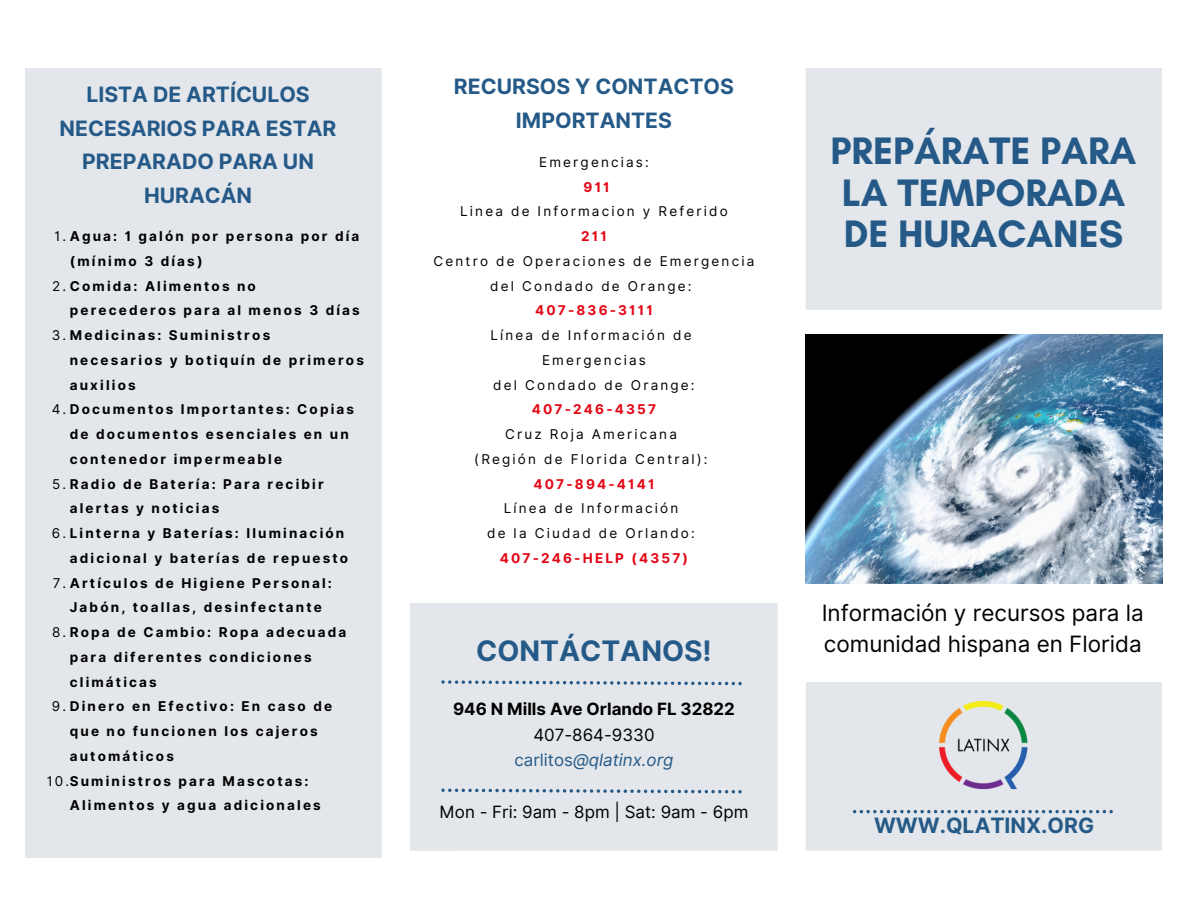
<style>
.page{position:relative;width:1188px;height:918px;background:#fff}
.page>*{position:absolute;margin:0;border:0;box-sizing:border-box;transform-origin:0 0}
.t1{font:700 39px/41.7px "Glacial Indifference";color:#255a88}
.t2{font:700 28.2px "Inter";color:#255a88}
.t3{font:22.5px/31.5px "Inter";color:#000}
.t4{font:700 21.15px/33.8px "Inter";color:#255a88;text-align:center}
.t5{font:700 16.95px/25.8px "Inter";color:#000;text-align:center}
.t6{font:16.95px "Inter";color:#000}
.t7{font:700 13.5px/24.8px "Inter";letter-spacing:.16em;color:#000}
.t8{font:13.5px/24.8px "Inter";letter-spacing:.16em;color:#000;text-align:center}
.t9{font:700 13.5px "Inter";letter-spacing:.16em;color:#e30513}
.s1{font-weight:400}
.s2{font-weight:400;color:#255a88}
.s3{font-weight:400;font-style:italic;color:#255a88}
</style>
<div class="page">
<div style="left:803px;top:682px;width:359px;height:176px;background:#e3e6ea"></div>
<div style="left:405px;top:603px;width:377px;height:255px;background:#e3e6ea"></div>
<div style="left:806px;top:68px;width:356px;height:249px;background:#e3e6ea"></div>
<svg style="left:853px;top:810px;width:260px;height:3px"></svg>
<div style="left:778px;top:39px;width:28px;height:840px;background:#fff"></div>
<div style="left:803px;top:310px;width:381px;height:28px;background:#fff"></div>
<svg style="left:441px;top:789px;width:301px;height:4px"></svg>
<div style="left:25px;top:68px;width:359px;height:789px;background:#e3e6ea"></div>
<svg style="left:441px;top:680px;width:301px;height:5px"></svg>
<svg style="left:777px;top:531px;width:386px;height:95px"></svg>
<div style="left:396px;top:851px;width:792px;height:28px;background:#fff"></div>
<div style="left:382px;top:39px;width:28px;height:840px;background:#fff"></div>
<img style="left:806px;top:335px;width:357px;height:248px">
<img style="left:939px;top:702px;width:89px;height:88px">
<p class="t4" style="left:60px;top:77px;width:278px">LISTA DE ARTÍCULOS<br>NECESARIOS PARA ESTAR<br>PREPARADO PARA UN<br>HURACÁN</p>
<p class="t7" style="left:70px;top:224px;width:291px;text-indent:-15px"><span class="s1">1.</span>Agua: 1 galón por persona por día (mínimo 3 días)</p>
<p class="t7" style="left:70px;top:273px;width:292px;text-indent:-18px"><span class="s1">2.</span>Comida: Alimentos no perecederos para al menos 3 días</p>
<p class="t7" style="left:70px;top:323px;width:296px;text-indent:-18px"><span class="s1">3.</span>Medicinas: Suministros necesarios y botiquín de primeros auxilios</p>
<p class="t7" style="left:70px;top:397px;width:286px;text-indent:-18px"><span class="s1">4.</span>Documentos Importantes: Copias de documentos esenciales en un contenedor impermeable</p>
<h4 class="t7" style="left:70px;top:471px;width:256px;text-indent:-18px"><span class="s1">5.</span>Radio de Batería: Para recibir alertas y noticias</h4>
<h2 class="t7" style="left:52px;top:521px;width:298px;text-align:right"><span class="s1">6.</span>Linterna y Baterías: Iluminación adicional y baterías de repuesto</h2>
<h5 class="t7" style="left:53px;top:570px;width:281px;text-align:center"><span class="s1">7.</span>Artículos de Higiene Personal:<br>Jabón, toallas, desinfectante</h5>
<h5 class="t7" style="left:70px;top:620px;width:278px;text-indent:-18px"><span class="s1">8.</span>Ropa de Cambio: Ropa adecuada para diferentes condiciones climáticas</h5>
<p class="t7" style="left:70px;top:694px;width:264px;text-indent:-18px"><span class="s1">9.</span>Dinero en Efectivo: En caso de que no funcionen los cajeros automáticos</p>
<h3 class="t7" style="left:70px;top:768px;width:253px;text-indent:-23px"><span class="s1">10.</span>Suministros para Mascotas:<br>Alimentos y agua adicionales</h3>
<p class="t4" style="left:454px;top:70px;width:281px">RECURSOS Y CONTACTOS<br>IMPORTANTES</p>
<p class="t8" style="left:539px;top:150px;width:111px">Emergencias:</p>
<p class="t9" style="left:584px;top:179px;width:28px">911</p>
<h1 class="t8" style="left:460px;top:199px;width:269px">Linea de Informacion y Referido</h1>
<h3 class="t9" style="left:581px;top:228px;width:27px">211</h3>
<p class="t8" style="left:434px;top:249px;width:322px">Centro de Operaciones de Emergencia del Condado de Orange:</p>
<p class="t9" style="left:535px;top:302px;width:119px">407-836-3111</p>
<p class="t8" style="left:490px;top:323px;width:203px">Línea de Información de</p>
<p class="t8" style="left:542px;top:348px;width:105px">Emergencias</p>
<p class="t8" style="left:493px;top:372px;width:203px">del Condado de Orange:</p>
<p class="t9" style="left:532px;top:401px;width:126px">407-246-4357</p>
<p class="t8" style="left:505px;top:422px;width:173px">Cruz Roja Americana</p>
<p class="t8" style="left:474px;top:447px;width:235px">(Región de Florida Central):</p>
<p class="t9" style="left:533px;top:476px;width:122px">407-894-4141</p>
<p class="t8" style="left:504px;top:496px;width:176px">Línea de Información</p>
<p class="t8" style="left:487px;top:521px;width:209px">de la Ciudad de Orlando:</p>
<p class="t9" style="left:500px;top:550px;width:190px">407-246-HELP (4357)</p>
<p class="t2" style="left:476px;top:633px;width:237px">CONTÁCTANOS!</p>
<h3 class="t5" style="left:453px;top:696px;width:283px">946 N Mills Ave Orlando FL 32822<br><span class="s1">407-864-9330 </span><span class="s2">carlitos</span><span class="s3">@qlatinx.org</span></h3>
<p class="t6" style="left:440px;top:802px;width:310px">Mon - Fri: 9am - 8pm | Sat: 9am - 6pm</p>
<p class="t1" style="left:831px;top:129px;width:307px">PREPÁRATE PARA<br>LA TEMPORADA<br>DE HURACANES</p>
<p class="t3" style="left:822px;top:597px;width:324px">Información y recursos para la comunidad hispana en Florida</p>
<p class="t4" style="left:874px;top:808px;width:222px">WWW.QLATINX.ORG</p>
</div>
